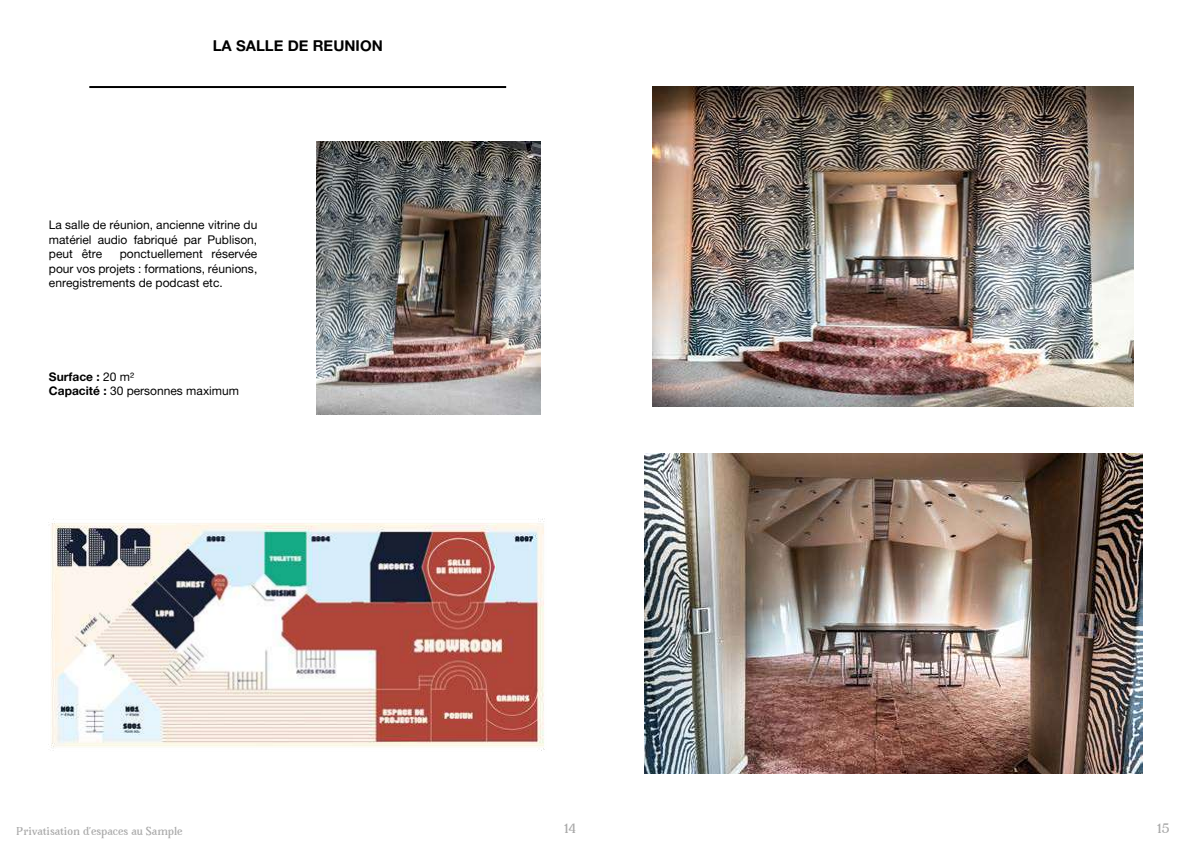
<style>
.page{position:relative;width:1191px;height:842px;background:#fff}
.page>*{position:absolute;margin:0;border:0;box-sizing:border-box;transform-origin:0 0}
.t1{font:15px "Alte Haas Grotesk Bold";color:#000}
.t2{font:12px/14.4px "Alte Haas Grotesk";color:#000;text-align:justify}
.t3{font:12px "Alte Haas Grotesk Bold";color:#000}
.t4{font:700 12px "Avara";color:#a9a9a9}
.t5{font:700 10px "Avara";color:#aaa}
.s1{font-family:"Alte Haas Grotesk"}
.s2{font-family:"Alte Haas Grotesk Bold"}
</style>
<div class="page">
<hr style="left:89px;top:86px;width:417px;height:2px;background:#000">
<img style="left:49px;top:519px;width:496px;height:232px">
<img style="left:316px;top:142px;width:224px;height:272px">
<img style="left:653px;top:86px;width:480px;height:320px">
<img style="left:644px;top:454px;width:498px;height:320px">
<p class="t1" style="left:213px;top:36px;width:172px">LA SALLE DE REUNION</p>
<p class="t2" style="left:49px;top:218px;width:210px">La salle de réunion, ancienne vitrine du matériel audio fabriqué par Publison, peut être</p>
<p class="t2" style="left:49px;top:246px;width:210px;text-indent:71px">ponctuellement réservée pour vos projets : formations, réunions, enregistrements de podcast etc.</p>
<p class="t3" style="left:49px;top:369px;width:87px">Surface : <span class="s1">20 m²</span></p>
<p class="t2" style="left:49px;top:384px;width:192px"><span class="s2">Capacité :</span> 30 personnes maximum</p>
<p class="t5" style="left:16px;top:823px;width:168px">Privatisation d’espaces au Sample</p>
<p class="t4" style="left:564px;top:819px;width:13px">14</p>
<p class="t4" style="left:1157px;top:819px;width:13px">15</p>
</div>
